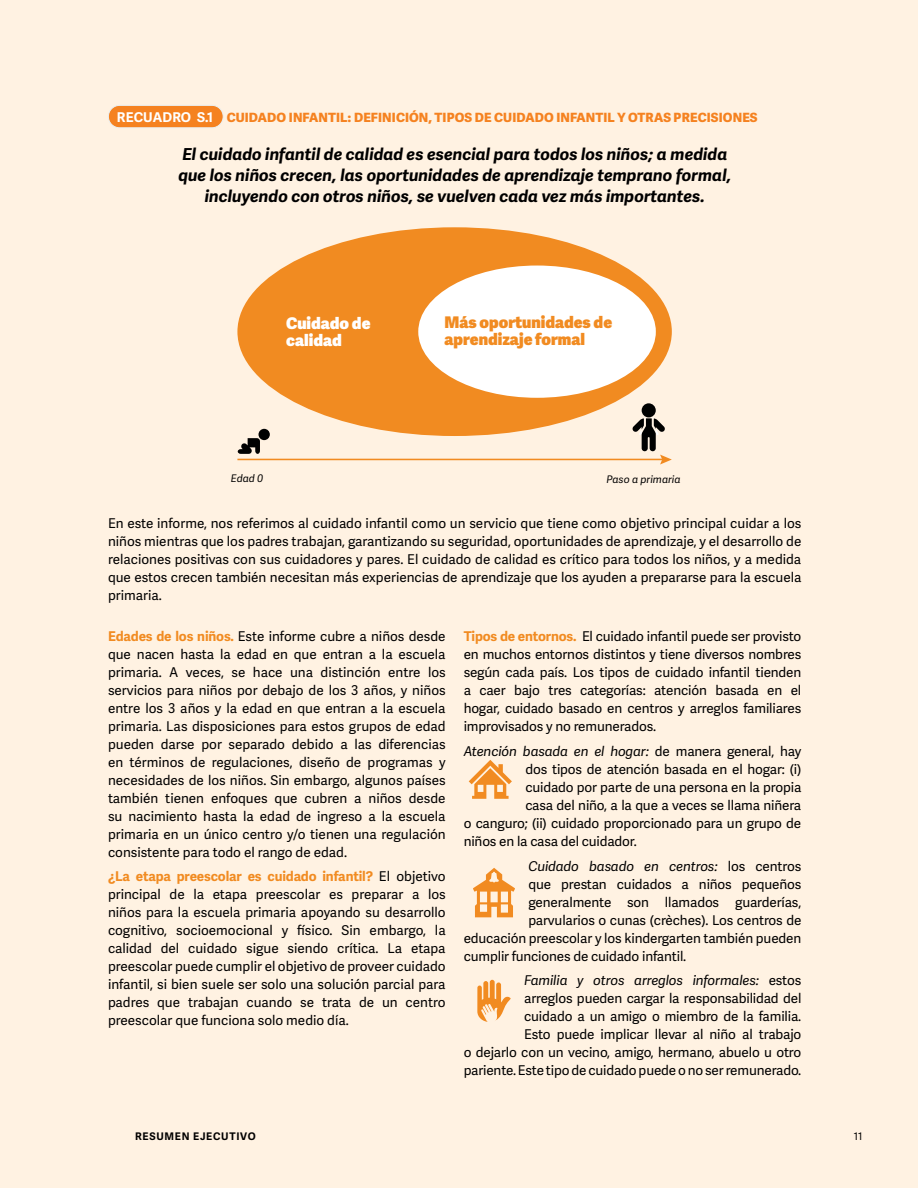
<style>
.page{position:relative;width:918px;height:1188px;background:#fff2e2}
.page>*{position:absolute;margin:0;border:0;box-sizing:border-box;transform-origin:0 0}
.CHART_small_text_NO{font:italic 700 16.5px/21px "Adelle Sans";color:#000;text-align:center}
.CHART_small_text_NO-2{font:800 16.05px/16.8px "Adelle Sans";color:#f18b21}
.CHART_small_text_NO-3{font:800 16.05px/16.8px "Adelle Sans";color:#fff}
.SIDEBAR_BODY_1st{font:13.5px/18px "Adelle Sans";letter-spacing:-.01em;color:#000;text-align:justify}
.SIDEBAR_BODY_1st-2{font:italic 13.5px "Adelle Sans";letter-spacing:-.01em;color:#000}
.SIDEBAR_HEAD{font:700 13.5px "Adelle Sans";letter-spacing:.01em;color:#fff}
.CHART_TITLE{font:800 12.75px "Adelle Sans";letter-spacing:.01em;color:#f58220}
.CHART_small_text_NO-4{font:italic 10.5px "Adelle Sans";color:#000}
.t1{font:700 10.5px "Adelle Sans";letter-spacing:.07em;color:#000}
.t2{font:10.5px "Adelle Sans";color:#000}
.s1{font-weight:700;color:#f18b21}
.s2{font-style:normal}
.s3{font-style:italic}
</style>
<div class="page">
<div style="left:108px;top:105px;width:115px;height:23px;background:#f58220;border-radius:11px"></div>
<div style="left:108px;top:105px;width:116px;height:23px;border:1px solid #eaf1f3;border-radius:11px"></div>
<svg style="left:477px;top:980px;width:34px;height:42px"></svg>
<svg style="left:473px;top:868px;width:42px;height:49px"></svg>
<svg style="left:469px;top:760px;width:43px;height:39px"></svg>
<div style="left:237px;top:227px;width:435px;height:209px;background:#f18b21;border-radius:50%"></div>
<div style="left:418px;top:266px;width:238px;height:132px;background:#fff;border-radius:50%"></div>
<hr style="left:237px;top:459px;width:427px;height:1px;background:#f18b21">
<div style="left:259px;top:429px;width:11px;height:11px;background:#000101;border-radius:50%"></div>
<svg style="left:238px;top:438px;width:22px;height:16px"></svg>
<div style="left:642px;top:403px;width:14px;height:14px;background:#000101;border-radius:50%"></div>
<svg style="left:632px;top:418px;width:40px;height:47px"></svg>
<p class="SIDEBAR_HEAD" style="left:117px;top:109px;width:98px">RECUADRO S.1</p>
<p class="CHART_TITLE" style="left:227px;top:110px;width:533px">CUIDADO INFANTIL: DEFINICIÓN, TIPOS DE CUIDADO INFANTIL Y OTRAS PRECISIONES</p>
<p class="CHART_small_text_NO" style="left:178px;top:144px;width:555px">El cuidado infantil de calidad es esencial para todos los niños; a medida que los niños crecen, las oportunidades de aprendizaje temprano formal, incluyendo con otros niños, se vuelven cada vez más importantes.</p>
<p class="CHART_small_text_NO-3" style="left:286px;top:315px;width:86px">Cuidado de calidad</p>
<p class="CHART_small_text_NO-2" style="left:444px;top:314px;width:169px">Más oportunidades de aprendizaje formal</p>
<p class="CHART_small_text_NO-4" style="left:231px;top:472px;width:34px">Edad 0</p>
<p class="CHART_small_text_NO-4" style="left:607px;top:474px;width:76px">Paso a primaria</p>
<p class="SIDEBAR_BODY_1st" style="left:108px;top:514px;width:695px">En este informe, nos referimos al cuidado infantil como un servicio que tiene como objetivo principal cuidar a los niños mientras que los padres trabajan, garantizando su seguridad, oportunidades de aprendizaje, y el desarrollo de relaciones positivas con sus cuidadores y pares. El cuidado de calidad es crítico para todos los niños, y a medida que estos crecen también necesitan más experiencias de aprendizaje que los ayuden a prepararse para la escuela primaria.</p>
<p class="SIDEBAR_BODY_1st" style="left:108px;top:628px;width:339px"><span class="s1">Edades de los niños.</span> Este informe cubre a niños desde que nacen hasta la edad en que entran a la escuela primaria. A veces, se hace una distinción entre los servicios para niños por debajo de los 3 años, y niños entre los 3 años y la edad en que entran a la escuela primaria. Las disposiciones para estos grupos de edad pueden darse por separado debido a las diferencias en términos de regulaciones, diseño de programas y necesidades de los niños. Sin embargo, algunos países también tienen enfoques que cubren a niños desde su nacimiento hasta la edad de ingreso a la escuela primaria en un único centro y/o tienen una regulación consistente para todo el rango de edad.</p>
<p class="SIDEBAR_BODY_1st" style="left:108px;top:867px;width:339px"><span class="s1">¿La etapa preescolar es cuidado infantil?</span> El objetivo principal de la etapa preescolar es preparar a los niños para la escuela primaria apoyando su desarrollo cognitivo, socioemocional y físico. Sin embargo, la calidad del cuidado sigue siendo crítica. La etapa preescolar puede cumplir el objetivo de proveer cuidado infantil, si bien suele ser solo una solución parcial para padres que trabajan cuando se trata de un centro preescolar que funciona solo medio día.</p>
<p class="SIDEBAR_BODY_1st" style="left:464px;top:628px;width:339px"><span class="s1">Tipos de entornos.</span> El cuidado infantil puede ser provisto en muchos entornos distintos y tiene diversos nombres según cada país. Los tipos de cuidado infantil tienden a caer bajo tres categorías: atención basada en el hogar, cuidado basado en centros y arreglos familiares improvisados y no remunerados.</p>
<p class="SIDEBAR_BODY_1st-2" style="left:464px;top:743px;width:339px">Atención basada en el hogar: <span class="s2">de manera general, hay</span></p>
<p class="SIDEBAR_BODY_1st" style="left:525px;top:761px;width:277px">dos tipos de atención basada en el hogar: (i)</p>
<p class="SIDEBAR_BODY_1st" style="left:525px;top:779px;width:277px">cuidado por parte de una persona en la propia</p>
<p class="SIDEBAR_BODY_1st" style="left:525px;top:797px;width:277px">casa del niño, a la que a veces se llama niñera</p>
<p class="SIDEBAR_BODY_1st" style="left:464px;top:815px;width:339px">o canguro; (ii) cuidado proporcionado para un grupo de</p>
<p class="SIDEBAR_BODY_1st" style="left:464px;top:833px;width:175px">niños en la casa del cuidador.</p>
<p class="SIDEBAR_BODY_1st-2" style="left:528px;top:858px;width:274px">Cuidado basado en centros: <span class="s2">los centros</span></p>
<p class="SIDEBAR_BODY_1st" style="left:528px;top:875px;width:274px">que prestan cuidados a niños pequeños</p>
<p class="SIDEBAR_BODY_1st" style="left:528px;top:893px;width:274px">generalmente son llamados guarderías,</p>
<p class="SIDEBAR_BODY_1st" style="left:528px;top:911px;width:274px">parvularios o cunas (crèches). Los centros de</p>
<p class="SIDEBAR_BODY_1st" style="left:464px;top:929px;width:339px">educación preescolar y los kindergarten también pueden</p>
<p class="SIDEBAR_BODY_1st" style="left:464px;top:947px;width:224px">cumplir funciones de cuidado infantil.</p>
<p class="SIDEBAR_BODY_1st" style="left:464px;top:972px;width:339px;text-align:right"><span class="s3">Familia y otros arreglos informales:</span> estos<br>arreglos pueden cargar la responsabilidad del<br>cuidado a un amigo o miembro de la familia.<br>Esto puede implicar llevar al niño al trabajo<br>o dejarlo con un vecino, amigo, hermano, abuelo u otro pariente. Este tipo de cuidado puede o no ser remunerado.</p>
<p class="t1" style="left:135px;top:1130px;width:122px">RESUMEN EJECUTIVO</p>
<p class="t2" style="left:854px;top:1131px;width:10px">11</p>
</div>
